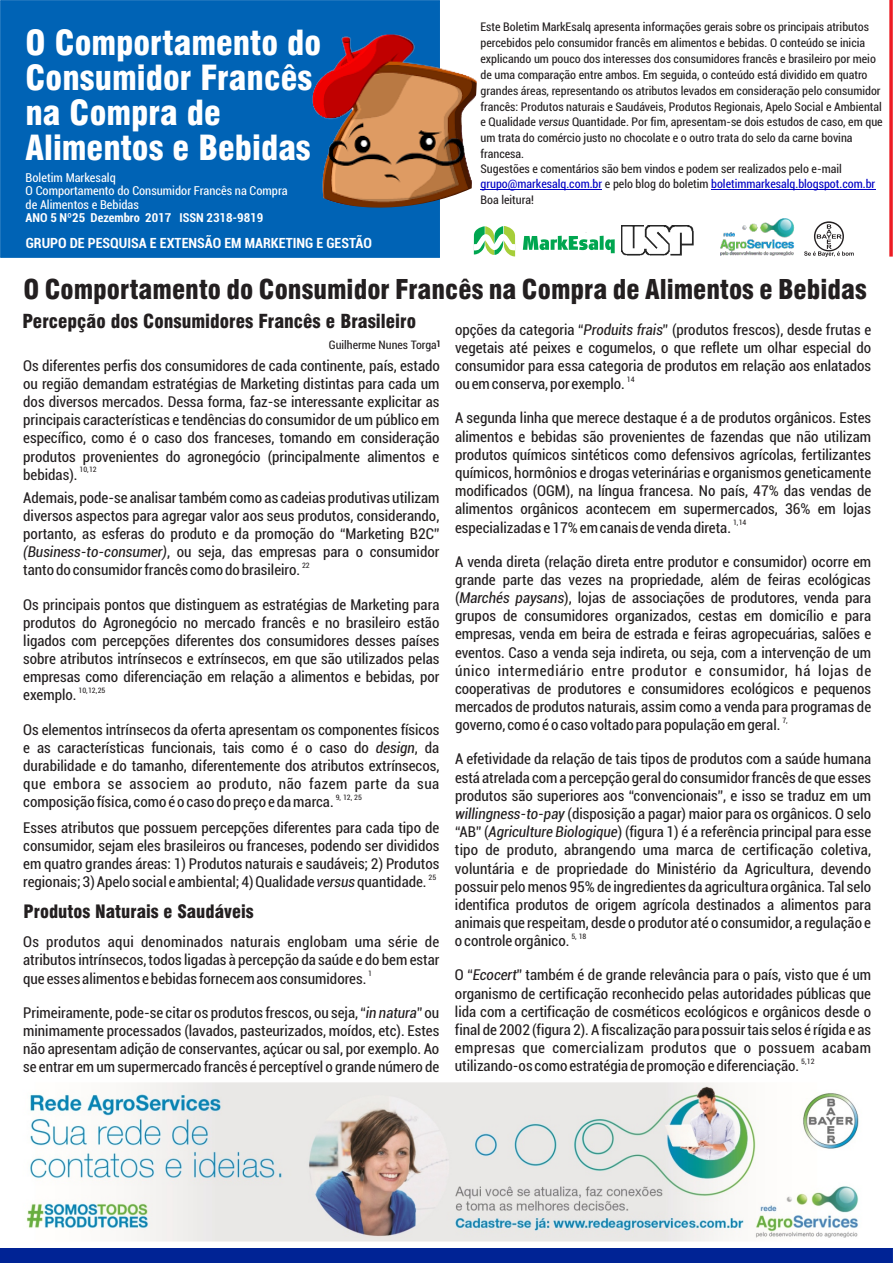
<style>
.page{position:relative;width:893px;height:1263px;background:#fff}
.page>*{position:absolute;margin:0;border:0;box-sizing:border-box;transform-origin:0 0}
.t1{font:900 condensed 33.75px/34.8px "Swiss 721 BT";color:#fff}
.t2{font:900 condensed 26.55px "Swiss 721 BT";color:#231f20}
.t3{font:900 condensed 18.9px "Swiss 721 BT";color:#231f20}
.t4{font:900 condensed 18px "Swiss 721 BT";color:#231f20}
.t5{font:condensed 15px/18.1px "Roboto";color:#231f20;text-align:justify}
.t6{font:700 condensed 14.1px "Roboto";color:#fff}
.t7{font:condensed 12.45px/13.5px "Roboto";color:#fff}
.t8{font:700 condensed 12.45px "Roboto";color:#fff}
.t9{font:condensed 12px/15.9px "Roboto";color:#231f20}
.t10{font:condensed 11.85px "Roboto";color:#231f20}
.t11{font:condensed 7.5px "Roboto";color:#231f20}
.s1{font-style:italic}
.s2{color:#0000c4}
.s3{font-weight:700;font-size:9.15px}
</style>
<div class="page">
<div style="left:0;top:1248px;width:893px;height:15px;background:#002395"></div>
<img style="left:27px;top:1082px;width:832px;height:159px">
<div style="left:0;top:0;width:440px;height:258px;background:#0063b5"></div>
<svg style="left:889px;top:0;width:4px;height:257px"></svg>
<hr style="left:480px;top:189px;width:122px;height:1px;background:#0000c4">
<hr style="left:711px;top:189px;width:164px;height:1px;background:#0000c4">
<img style="left:622px;top:226px;width:72px;height:29px">
<img style="left:720px;top:218px;width:75px;height:38px">
<svg style="left:474px;top:226px;width:41px;height:31px"></svg>
<svg style="left:814px;top:221px;width:30px;height:30px"></svg>
<svg style="left:804px;top:224px;width:50px;height:33px"></svg>
<svg style="left:523px;top:232px;width:92px;height:21px"></svg>
<img style="left:312px;top:35px;width:165px;height:175px">
<h1 class="t1" style="left:26px;top:29px;width:297px">O Comportamento do<br>Consumidor Francês na Compra de<br>Alimentos e Bebidas</h1>
<p class="t7" style="left:26px;top:172px;width:264px">Boletim Markesalq<br>O Comportamento do Consumidor Francês na Compra de Alimentos e Bebidas</p>
<p class="t8" style="left:26px;top:213px;width:239px">ANO 5 Nº25 Dezembro 2017 ISSN 2318-9819</p>
<p class="t6" style="left:26px;top:237px;width:348px">GRUPO DE PESQUISA E EXTENSÃO EM MARKETING E GESTÃO</p>
<p class="t9" style="left:480px;top:20px;width:404px">Este Boletim MarkEsalq apresenta informações gerais sobre os principais atributos percebidos pelo consumidor francês em alimentos e bebidas. O conteúdo se inicia explicando um pouco dos interesses dos consumidores francês e brasileiro por meio de uma comparação entre ambos. Em seguida, o conteúdo está dividido em quatro grandes áreas, representando os atributos levados em consideração pelo consumidor francês: Produtos naturais e Saudáveis, Produtos Regionais, Apelo Social e Ambiental e Qualidade <span class="s1">versus</span> Quantidade. Por fim, apresentam-se dois estudos de caso, em que um trata do comércio justo no chocolate e o outro trata do selo da carne bovina francesa.</p>
<p class="t9" style="left:480px;top:162px;width:396px">Sugestões e comentários são bem vindos e podem ser realizados pelo e-mail <span class="s2">grupo@markesalq.com.br</span> e pelo blog do boletim <span class="s2">boletimmarkesalq.blogspot.com.br<br></span>Boa leitura!</p>
<h2 class="t2" style="left:23px;top:278px;width:845px">O Comportamento do Consumidor Francês na Compra de Alimentos e Bebidas</h2>
<p class="t3" style="left:23px;top:314px;width:395px">Percepção dos Consumidores Francês e Brasileiro</p>
<p class="t5" style="left:455px;top:322px;width:418px">opções da categoria “<span class="s1">Produits frais</span>” (produtos frescos), desde frutas e vegetais até peixes e cogumelos, o que reflete um olhar especial do consumidor para essa categoria de produtos em relação aos enlatados</p>
<p class="t11" style="left:627px;top:376px;width:9px">14</p>
<p class="t10" style="left:329px;top:340px;width:114px">Guilherme Nunes Torga<span class="s3">1</span></p>
<p class="t5" style="left:23px;top:358px;width:418px">Os diferentes perfis dos consumidores de cada continente, país, estado ou região demandam estratégias de Marketing distintas para cada um dos diversos mercados. Dessa forma, faz-se interessante explicitar as principais características e tendências do consumidor de um público em específico, como é o caso dos franceses, tomando em consideração produtos provenientes do agronegócio (principalmente alimentos e</p>
<p class="t11" style="left:79px;top:467px;width:19px">10, 12</p>
<p class="t5" style="left:455px;top:377px;width:171px">ou em conserva, por exemplo.</p>
<p class="t5" style="left:455px;top:411px;width:418px">A segunda linha que merece destaque é a de produtos orgânicos. Estes alimentos e bebidas são provenientes de fazendas que não utilizam produtos químicos sintéticos como defensivos agrícolas, fertilizantes químicos, hormônios e drogas veterinárias e organismos geneticamente modificados (OGM), na língua francesa. No país, 47% das vendas de alimentos orgânicos acontecem em supermercados, 36% em lojas</p>
<p class="t11" style="left:733px;top:519px;width:15px">1, 14</p>
<p class="t5" style="left:23px;top:464px;width:418px;line-height:23px">bebidas).<br>Ademais, pode-se analisar também como as cadeias produtivas utilizam</p>
<p class="t5" style="left:23px;top:508px;width:418px">diversos aspectos para agregar valor aos seus produtos, considerando, portanto, as esferas do produto e da promoção do “Marketing B2C” <span class="s1">(Business-to-consumer)</span>, ou seja, das empresas para o consumidor</p>
<p class="t11" style="left:302px;top:562px;width:9px">22</p>
<p class="t5" style="left:455px;top:520px;width:277px">especializadas e 17% em canais de venda direta.</p>
<p class="t5" style="left:455px;top:554px;width:418px">A venda direta (relação direta entre produtor e consumidor) ocorre em grande parte das vezes na propriedade, além de feiras ecológicas (<span class="s1">Marchés paysans</span>), lojas de associações de produtores, venda para grupos de consumidores organizados, cestas em domicílio e para empresas, venda em beira de estrada e feiras agropecuárias, salões e eventos. Caso a venda seja indireta, ou seja, com a intervenção de um único intermediário entre produtor e consumidor, há lojas de cooperativas de produtores e consumidores ecológicos e pequenos mercados de produtos naturais, assim como a venda para programas de</p>
<p class="t11" style="left:782px;top:717px;width:7px">7,</p>
<p class="t5" style="left:23px;top:563px;width:278px">tanto do consumidor francês como do brasileiro.</p>
<p class="t5" style="left:23px;top:597px;width:418px">Os principais pontos que distinguem as estratégias de Marketing para produtos do Agronegócio no mercado francês e no brasileiro estão ligados com percepções diferentes dos consumidores desses países sobre atributos intrínsecos e extrínsecos, em que são utilizados pelas empresas como diferenciação em relação a alimentos e bebidas, por</p>
<p class="t11" style="left:79px;top:687px;width:28px">10, 12, 25</p>
<p class="t5" style="left:23px;top:688px;width:55px">exemplo.</p>
<p class="t5" style="left:23px;top:722px;width:418px">Os elementos intrínsecos da oferta apresentam os componentes físicos e as características funcionais, tais como é o caso do <span class="s1">design</span>, da durabilidade e do tamanho, diferentemente dos atributos extrínsecos, que embora se associem ao produto, não fazem parte da sua</p>
<p class="t11" style="left:336px;top:794px;width:28px">9, 12, 25</p>
<p class="t5" style="left:455px;top:717px;width:327px">governo, como é o caso voltado para população em geral.</p>
<p class="t5" style="left:455px;top:752px;width:418px">A efetividade da relação de tais tipos de produtos com a saúde humana está atrelada com a percepção geral do consumidor francês de que esses produtos são superiores aos “convencionais”, e isso se traduz em um <span class="s1">willingness-to-pay</span> (disposição a pagar) maior para os orgânicos. O selo “AB” (<span class="s1">Agriculture Biologique</span>) (figura 1) é a referência principal para esse tipo de produto, abrangendo uma marca de certificação coletiva, voluntária e de propriedade do Ministério da Agricultura, devendo possuir pelo menos 95% de ingredientes da agricultura orgânica. Tal selo identifica produtos de origem agrícola destinados a alimentos para animais que respeitam, desde o produtor até o consumidor, a regulação e</p>
<p class="t11" style="left:571px;top:933px;width:17px">5, 18</p>
<p class="t5" style="left:23px;top:791px;width:418px;line-height:25.7px">composição física, como é o caso do preço e da marca.<br>Esses atributos que possuem percepções diferentes para cada tipo de</p>
<p class="t5" style="left:23px;top:838px;width:418px">consumidor, sejam eles brasileiros ou franceses, podendo ser divididos em quatro grandes áreas: 1) Produtos naturais e saudáveis; 2) Produtos</p>
<p class="t11" style="left:429px;top:874px;width:9px">25</p>
<p class="t5" style="left:23px;top:875px;width:405px">regionais; 3) Apelo social e ambiental; 4) Qualidade <span class="s1">versus</span> quantidade.</p>
<p class="t4" style="left:24px;top:904px;width:232px">Produtos Naturais e Saudáveis</p>
<p class="t5" style="left:455px;top:933px;width:116px">o controle orgânico.</p>
<p class="t5" style="left:455px;top:967px;width:418px">O “<span class="s1">Ecocert</span>” também é de grande relevância para o país, visto que é um organismo de certificação reconhecido pelas autoridades públicas que lida com a certificação de cosméticos ecológicos e orgânicos desde o final de 2002 (figura 2). A fiscalização para possuir tais selos é rígida e as empresas que comercializam produtos que o possuem acabam</p>
<p class="t11" style="left:801px;top:1058px;width:15px">5, 12</p>
<p class="t5" style="left:23px;top:934px;width:418px">Os produtos aqui denominados naturais englobam uma série de atributos intrínsecos, todos ligadas à percepção da saúde e do bem estar</p>
<p class="t11" style="left:368px;top:970px;width:5px">1</p>
<p class="t5" style="left:23px;top:971px;width:345px">que esses alimentos e bebidas fornecem aos consumidores.</p>
<p class="t5" style="left:23px;top:1005px;width:418px">Primeiramente, pode-se citar os produtos frescos, ou seja, “<span class="s1">in natura</span>” ou minimamente processados (lavados, pasteurizados, moídos, etc). Estes não apresentam adição de conservantes, açúcar ou sal, por exemplo. Ao se entrar em um supermercado francês é perceptível o grande número de</p>
<p class="t5" style="left:455px;top:1058px;width:346px">utilizando-os como estratégia de promoção e diferenciação.</p>
</div>
